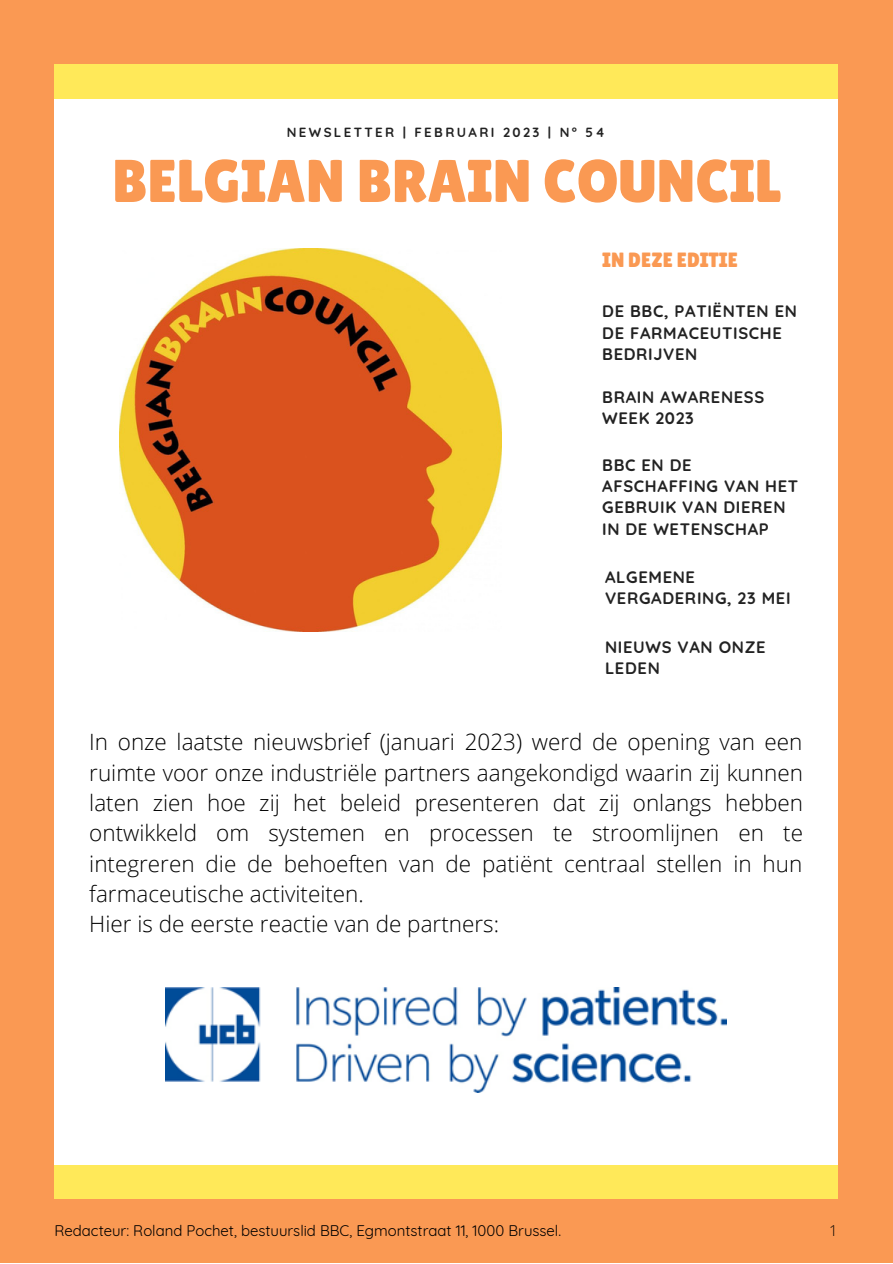
<style>
.page{position:relative;width:893px;height:1264px;background:#fff}
.page>*{position:absolute;margin:0;border:0;box-sizing:border-box;transform-origin:0 0}
.t1{font:60.15px "Lilita One";color:#fa9953}
.t2{font:300 22.5px/30.3px "Open Sans";color:#000}
.t3{font:20.7px "Lilita One";color:#fa9953}
.t4{font:700 16.5px/21.3px "Quicksand";letter-spacing:.04em;color:#222}
.t5{font:15px "Quicksand";color:#000}
.t6{font:300 15px "Open Sans";color:#000}
.t7{font:700 13.2px "Quicksand";letter-spacing:.18em;color:#222}
</style>
<div class="page">
<div style="left:0;top:0;width:892px;height:1262px;background:#fa9953"></div>
<div style="left:55px;top:77px;width:782px;height:1108px;background:#fff"></div>
<div style="left:55px;top:1165px;width:782px;height:33px;background:#ffe959"></div>
<div style="left:55px;top:64px;width:782px;height:34px;background:#ffe959"></div>
<img style="left:119px;top:249px;width:382px;height:382px">
<img style="left:166px;top:987px;width:560px;height:105px">
<p class="t7" style="left:287px;top:124px;width:320px">NEWSLETTER | FEBRUARI 2023 | N° 54</p>
<h1 class="t1" style="left:111px;top:146px;width:671px">BELGIAN BRAIN COUNCIL</h1>
<p class="t3" style="left:602px;top:247px;width:137px">IN DEZE EDITIE</p>
<p class="t4" style="left:602px;top:300px;width:196px">DE BBC, PATIËNTEN EN<br>DE FARMACEUTISCHE<br>BEDRIJVEN</p>
<p class="t4" style="left:602px;top:386px;width:164px">BRAIN AWARENESS<br>WEEK 2023</p>
<p class="t4" style="left:602px;top:453px;width:197px">BBC EN DE<br>AFSCHAFFING VAN HET<br>GEBRUIK VAN DIEREN<br>IN DE WETENSCHAP</p>
<p class="t4" style="left:605px;top:566px;width:187px">ALGEMENE<br>VERGADERING, 23 MEI</p>
<p class="t4" style="left:605px;top:636px;width:162px">NIEUWS VAN ONZE<br>LEDEN</p>
<p class="t2" style="left:89px;top:726px;width:715px">In onze laatste nieuwsbrief (januari 2023) werd de opening van een ruimte voor onze industriële partners aangekondigd waarin zij kunnen laten zien hoe zij het beleid presenteren dat zij onlangs hebben ontwikkeld om systemen en processen te stroomlijnen en te integreren die de behoeften van de patiënt centraal stellen in hun farmaceutische activiteiten.<br>Hier is de eerste reactie van de partners:</p>
<p class="t5" style="left:55px;top:1220px;width:508px">Redacteur: Roland Pochet, bestuurslid BBC, Egmontstraat 11, 1000 Brussel.</p>
<p class="t6" style="left:829px;top:1220px;width:10px">1</p>
</div>
